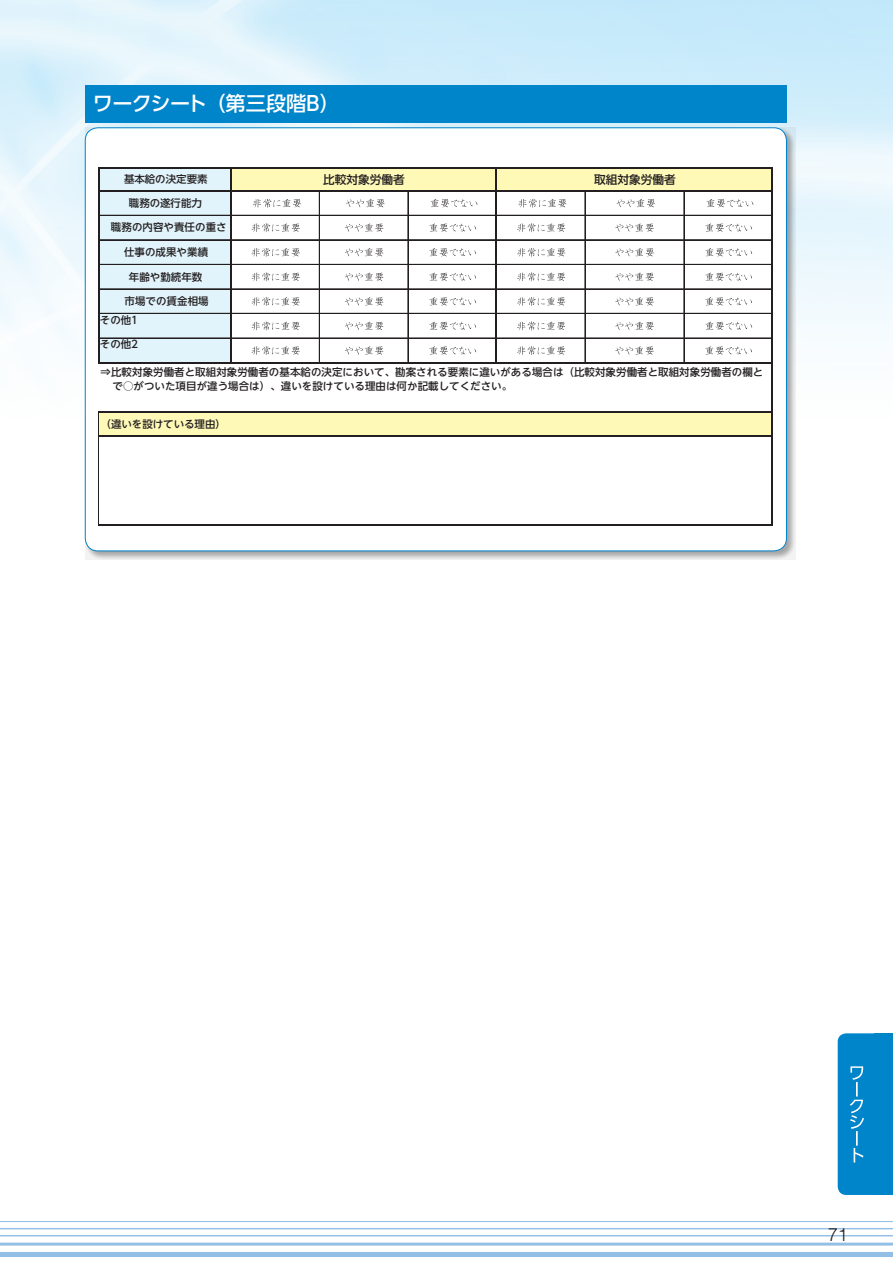
<style>
.page{position:relative;width:893px;height:1263px;background:#fff}
.page>*{position:absolute;margin:0;border:0;box-sizing:border-box;transform-origin:0 0}
.t1{font:500 20.25px "UD Shin Go Pr 6 N";letter-spacing:-.03em;color:#fff}
.t2{font:300 18px "Helvetica";color:#231f20}
.t3{font:500 11.7px "UD Shin Go NT Pr 6 N";letter-spacing:-.005em;color:#231f20}
.t4{font:500 10.5px/18.5px "UD Shin Go NT Pr 6 N";letter-spacing:.005em;color:#231f20}
</style>
<div class="page">
<img style="left:0;top:0;width:893px;height:1246px">
<hr style="left:0;top:1228px;width:893px;height:1px;background:#93bee5">
<hr style="left:0;top:1235px;width:893px;height:1px;background:#93bee5">
<hr style="left:0;top:1242px;width:893px;height:3px;background:#93bee5">
<hr style="left:0;top:1221px;width:893px;height:1px;background:#93bee5">
<div style="left:0;top:1252px;width:893px;height:5px;background:#93bee5"></div>
<div style="left:838px;top:1033px;width:55px;height:162px;background:#0084ca"></div>
<svg style="left:85px;top:127px;width:711px;height:433px;background:#bbc6cc"></svg>
<div style="left:85px;top:128px;width:701px;height:423px;background:#fff;border-radius:13px"></div>
<div style="left:99px;top:412px;width:674px;height:24px;background:#fff9b8"></div>
<div style="left:231px;top:168px;width:541px;height:22px;background:#fff9b8"></div>
<div style="left:98px;top:167px;width:132px;height:196px;background:#e1f4fc"></div>
<svg style="left:251px;top:297px;width:49px;height:9px"></svg>
<svg style="left:345px;top:297px;width:38px;height:9px"></svg>
<svg style="left:429px;top:297px;width:47px;height:9px"></svg>
<svg style="left:517px;top:297px;width:48px;height:9px"></svg>
<svg style="left:615px;top:297px;width:39px;height:9px"></svg>
<svg style="left:705px;top:297px;width:47px;height:9px"></svg>
<svg style="left:253px;top:199px;width:48px;height:9px"></svg>
<svg style="left:346px;top:199px;width:39px;height:8px"></svg>
<svg style="left:431px;top:199px;width:46px;height:8px"></svg>
<svg style="left:518px;top:199px;width:48px;height:9px"></svg>
<svg style="left:616px;top:199px;width:39px;height:8px"></svg>
<svg style="left:706px;top:199px;width:47px;height:8px"></svg>
<svg style="left:705px;top:322px;width:47px;height:8px"></svg>
<svg style="left:517px;top:248px;width:48px;height:9px"></svg>
<svg style="left:615px;top:248px;width:39px;height:8px"></svg>
<svg style="left:705px;top:248px;width:47px;height:8px"></svg>
<svg style="left:251px;top:272px;width:49px;height:9px"></svg>
<svg style="left:345px;top:273px;width:38px;height:8px"></svg>
<svg style="left:429px;top:273px;width:47px;height:8px"></svg>
<svg style="left:517px;top:272px;width:48px;height:9px"></svg>
<svg style="left:615px;top:273px;width:39px;height:8px"></svg>
<svg style="left:705px;top:273px;width:47px;height:8px"></svg>
<svg style="left:251px;top:223px;width:49px;height:9px"></svg>
<svg style="left:345px;top:223px;width:38px;height:9px"></svg>
<svg style="left:429px;top:223px;width:47px;height:9px"></svg>
<svg style="left:517px;top:223px;width:48px;height:9px"></svg>
<svg style="left:615px;top:223px;width:39px;height:9px"></svg>
<svg style="left:251px;top:322px;width:49px;height:8px"></svg>
<svg style="left:345px;top:322px;width:38px;height:8px"></svg>
<svg style="left:429px;top:322px;width:47px;height:8px"></svg>
<svg style="left:517px;top:322px;width:48px;height:8px"></svg>
<svg style="left:615px;top:322px;width:39px;height:8px"></svg>
<svg style="left:251px;top:346px;width:49px;height:9px"></svg>
<svg style="left:345px;top:346px;width:38px;height:9px"></svg>
<svg style="left:429px;top:346px;width:47px;height:9px"></svg>
<svg style="left:517px;top:346px;width:48px;height:9px"></svg>
<svg style="left:615px;top:346px;width:39px;height:9px"></svg>
<svg style="left:705px;top:346px;width:47px;height:9px"></svg>
<svg style="left:705px;top:223px;width:47px;height:9px"></svg>
<svg style="left:251px;top:248px;width:49px;height:9px"></svg>
<svg style="left:345px;top:248px;width:38px;height:8px"></svg>
<svg style="left:429px;top:248px;width:47px;height:8px"></svg>
<hr style="left:99px;top:167px;width:674px;height:1px;background:#231f20">
<hr style="left:99px;top:190px;width:674px;height:1px;background:#231f20">
<hr style="left:99px;top:215px;width:131px;height:1px;background:#231f20">
<hr style="left:232px;top:215px;width:264px;height:1px;background:#231f20">
<hr style="left:497px;top:215px;width:275px;height:1px;background:#231f20">
<hr style="left:99px;top:239px;width:131px;height:1px;background:#231f20">
<hr style="left:99px;top:240px;width:131px;height:1px;background:#231f20">
<hr style="left:231px;top:239px;width:265px;height:1px;background:#231f20">
<hr style="left:232px;top:240px;width:264px;height:1px;background:#231f20">
<hr style="left:497px;top:239px;width:275px;height:1px;background:#231f20">
<hr style="left:497px;top:240px;width:275px;height:1px;background:#231f20">
<hr style="left:99px;top:264px;width:131px;height:1px;background:#231f20">
<hr style="left:232px;top:264px;width:264px;height:1px;background:#231f20">
<hr style="left:497px;top:264px;width:275px;height:1px;background:#231f20">
<hr style="left:99px;top:289px;width:131px;height:1px;background:#231f20">
<hr style="left:232px;top:289px;width:264px;height:1px;background:#231f20">
<hr style="left:497px;top:289px;width:275px;height:1px;background:#231f20">
<hr style="left:99px;top:313px;width:131px;height:1px;background:#231f20">
<hr style="left:232px;top:313px;width:264px;height:1px;background:#231f20">
<hr style="left:497px;top:313px;width:275px;height:1px;background:#231f20">
<hr style="left:99px;top:338px;width:131px;height:1px;background:#231f20">
<hr style="left:232px;top:338px;width:264px;height:1px;background:#231f20">
<hr style="left:497px;top:338px;width:275px;height:1px;background:#231f20">
<hr style="left:98px;top:167px;width:1px;height:196px;background:#231f20">
<hr style="left:99px;top:362px;width:674px;height:1px;background:#231f20">
<hr style="left:99px;top:168px;width:674px;height:1px;background:#231f20">
<hr style="left:99px;top:411px;width:674px;height:1px;background:#231f20">
<hr style="left:99px;top:436px;width:674px;height:1px;background:#231f20">
<hr style="left:98px;top:411px;width:1px;height:115px;background:#231f20">
<hr style="left:230px;top:168px;width:2px;height:195px;background:#231f20">
<hr style="left:98px;top:168px;width:2px;height:195px;background:#231f20">
<hr style="left:319px;top:191px;width:1px;height:171px;background:#231f20">
<hr style="left:408px;top:191px;width:1px;height:171px;background:#231f20">
<hr style="left:496px;top:168px;width:1px;height:195px;background:#231f20">
<hr style="left:585px;top:191px;width:1px;height:171px;background:#231f20">
<hr style="left:684px;top:191px;width:1px;height:171px;background:#231f20">
<hr style="left:99px;top:525px;width:674px;height:1px;background:#231f20">
<hr style="left:772px;top:168px;width:1px;height:358px;background:#231f20">
<div style="left:85px;top:85px;width:702px;height:37px;background:#0084ca"></div>
<h1 class="t1" style="left:93px;top:87px;width:248px">ワークシート（第三段階Ｂ）</h1>
<p class="t4" style="left:124px;top:170px;width:85px">基本給の決定要素</p>
<p class="t3" style="left:323px;top:170px;width:83px">比較対象労働者</p>
<p class="t3" style="left:594px;top:170px;width:83px">取組対象労働者</p>
<p class="t4" style="left:129px;top:193px;width:75px">職務の遂行能力</p>
<p class="t4" style="left:111px;top:218px;width:117px">職務の内容や責任の重さ</p>
<p class="t4" style="left:124px;top:243px;width:86px">仕事の成果や業績</p>
<p class="t4" style="left:129px;top:267px;width:75px">年齢や勤続年数</p>
<p class="t4" style="left:100px;top:292px;width:110px;text-indent:25px">市場での賃金相場その他1</p>
<p class="t4" style="left:100px;top:335px;width:40px">その他2</p>
<p class="t4" style="left:113px;top:364px;width:652px;line-height:14.7px;text-indent:-12px">⇒比較対象労働者と取組対象労働者の基本給の決定において、勘案される要素に違いがある場合は（比較対象労働者と取組対象労働者の欄とで○がついた項目が違う場合は）、違いを設けている理由は何か記載してください。</p>
<p class="t4" style="left:101px;top:415px;width:127px">（違いを設けている理由）</p>
<h2 class="t2" style="left:828px;top:1219px;width:22px">71</h2>
</div>
